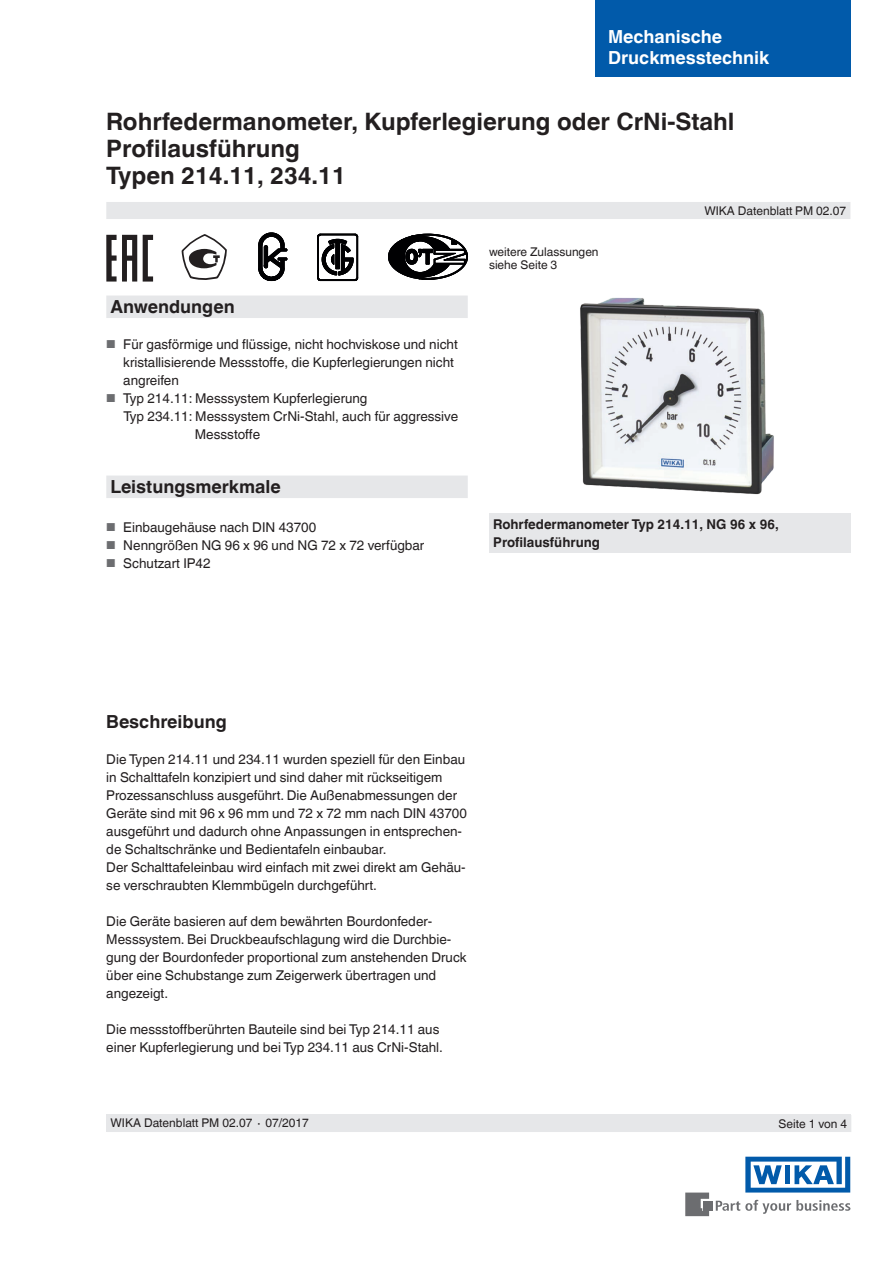
<style>
.page{position:relative;width:893px;height:1263px;background:#fff}
.page>*{position:absolute;margin:0;border:0;box-sizing:border-box;transform-origin:0 0}
.t1{font:700 24px/27px "Helvetica World";color:#231f20}
.t2{font:700 18px "Helvetica World";color:#231f20}
.t3{font:700 18px/21px "Helvetica World";color:#fff}
.t4{font:13.5px/18px "Helvetica World";color:#231f20}
.t5{font:700 13.5px/18px "Helvetica World";color:#231f20}
.t6{font:12px/13.5px "Helvetica World";color:#231f20}
.s1{font-size:11.55px;color:#6c6d70}
</style>
<div class="page">
<svg style="left:716px;top:1200px;width:134px;height:14px"></svg>
<div style="left:703px;top:1201px;width:9px;height:9px;background:#6c6d70"></div>
<svg style="left:685px;top:1192px;width:24px;height:24px"></svg>
<svg style="left:745px;top:1157px;width:105px;height:35px"></svg>
<div style="left:595px;top:0;width:255px;height:77px;background:#015aaa"></div>
<div style="left:106px;top:202px;width:744px;height:17px;background:#e6e7e9"></div>
<div style="left:106px;top:1114px;width:744px;height:18px;background:#e6e7e9"></div>
<img style="left:580px;top:297px;width:194px;height:198px">
<div style="left:489px;top:513px;width:361px;height:40px;background:#e6e7e9"></div>
<div style="left:106px;top:295px;width:362px;height:23px;background:#e6e7e9"></div>
<div style="left:106px;top:475px;width:362px;height:23px;background:#e6e7e9"></div>
<svg style="left:143px;top:235px;width:10px;height:47px"></svg>
<svg style="left:106px;top:235px;width:31px;height:47px"></svg>
<svg style="left:317px;top:234px;width:41px;height:47px"></svg>
<svg style="left:259px;top:233px;width:28px;height:48px"></svg>
<svg style="left:182px;top:234px;width:45px;height:46px"></svg>
<svg style="left:388px;top:234px;width:80px;height:46px"></svg>
<h2 class="t3" style="left:608px;top:26px;width:163px">Mechanische<br>Druckmesstechnik</h2>
<h1 class="t1" style="left:106px;top:108px;width:630px">Rohrfedermanometer, Kupferlegierung oder CrNi-Stahl<br>Profilausführung<br>Typen 214.11, 234.11</h1>
<h2 class="t2" style="left:111px;top:296px;width:126px">Anwendungen</h2>
<p class="t4" style="left:123px;top:335px;width:336px;text-indent:-17px"><span class="s1">■</span> Für gasförmige und flüssige, nicht hochviskose und nicht kristallisierende Messstoffe, die Kupferlegierungen nicht angreifen</p>
<p class="t4" style="left:106px;top:389px;width:263px"><span class="s1">■</span> Typ 214.11: Messsystem Kupferlegierung</p>
<p class="t4" style="left:123px;top:407px;width:336px">Typ 234.11: Messsystem CrNi-Stahl, auch für aggressive</p>
<p class="t4" style="left:195px;top:425px;width:67px">Messstoffe</p>
<h2 class="t2" style="left:111px;top:476px;width:172px">Leistungsmerkmale</h2>
<p class="t4" style="left:106px;top:518px;width:211px"><span class="s1">■</span> Einbaugehäuse nach DIN 43700</p>
<p class="t4" style="left:106px;top:536px;width:320px"><span class="s1">■</span> Nenngrößen NG 96 x 96 und NG 72 x 72 verfügbar</p>
<p class="t4" style="left:106px;top:554px;width:106px"><span class="s1">■</span> Schutzart IP42</p>
<p class="t6" style="left:489px;top:245px;width:111px">weitere Zulassungen siehe Seite 3</p>
<p class="t6" style="left:704px;top:204px;width:143px">WIKA Datenblatt PM 02.07</p>
<p class="t5" style="left:493px;top:515px;width:287px">Rohrfedermanometer Typ 214.11, NG 96 x 96,<br>Profilausführung</p>
<h2 class="t2" style="left:106px;top:711px;width:122px">Beschreibung</h2>
<p class="t4" style="left:106px;top:750px;width:362px">Die Typen 214.11 und 234.11 wurden speziell für den Einbau in Schalttafeln konzipiert und sind daher mit rückseitigem Prozessanschluss ausgeführt. Die Außenabmessungen der Geräte sind mit 96 x 96 mm und 72 x 72 mm nach DIN 43700 ausgeführt und dadurch ohne Anpassungen in entsprechen&shy;de Schaltschränke und Bedientafeln einbaubar.<br>Der Schalttafeleinbau wird einfach mit zwei direkt am Gehäu&shy;se verschraubten Klemmbügeln durchgeführt.</p>
<p class="t4" style="left:106px;top:912px;width:362px">Die Geräte basieren auf dem bewährten Bourdonfeder-Messsystem. Bei Druckbeaufschlagung wird die Durchbie&shy;gung der Bourdonfeder proportional zum anstehenden Druck über eine Schubstange zum Zeigerwerk übertragen und angezeigt.</p>
<p class="t4" style="left:106px;top:1020px;width:338px">Die messstoffberührten Bauteile sind bei Typ 214.11 aus einer Kupferlegierung und bei Typ 234.11 aus CrNi-Stahl.</p>
<p class="t6" style="left:111px;top:1116px;width:200px">WIKA Datenblatt PM 02.07 ∙ 07/2017</p>
<p class="t6" style="left:779px;top:1117px;width:70px">Seite 1 von 4</p>
</div>
